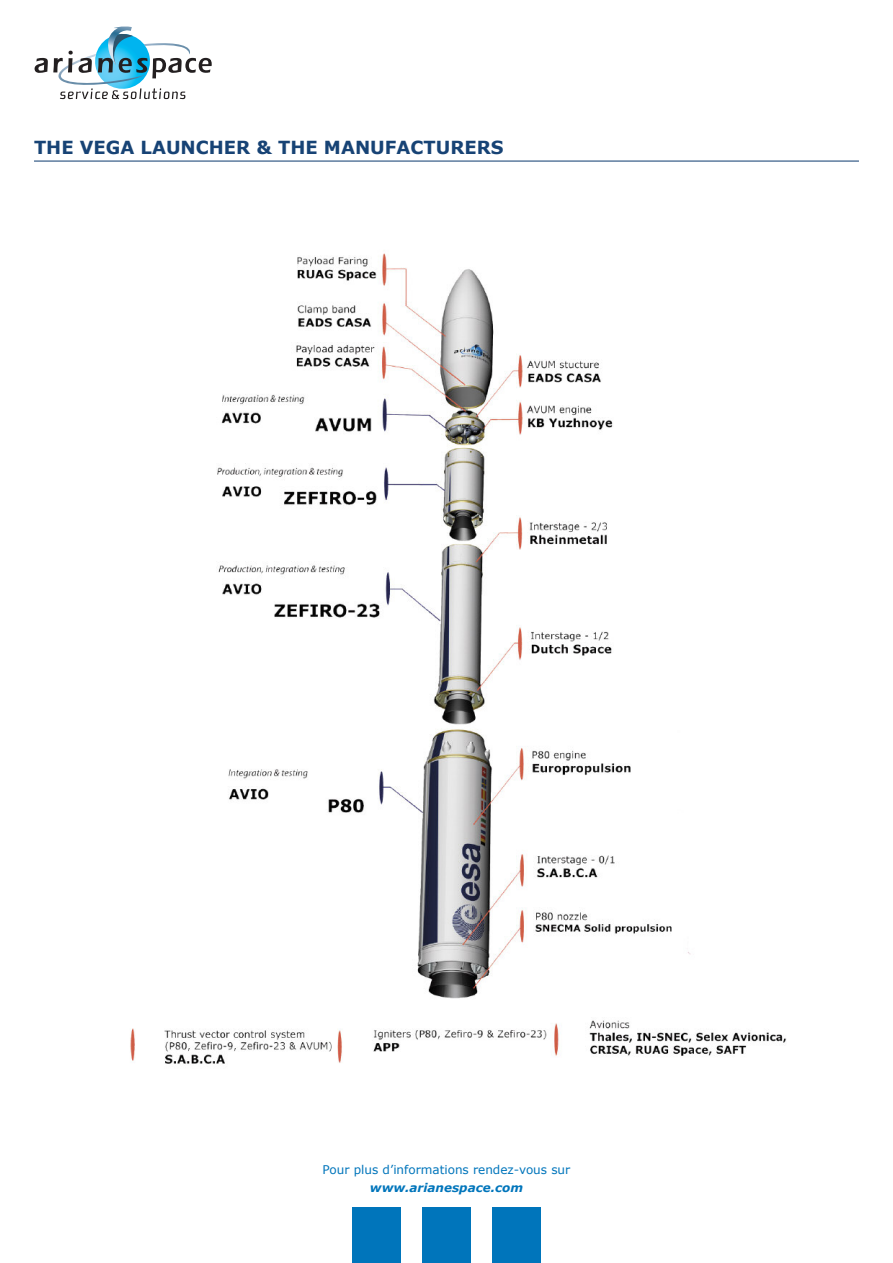
<style>
.page{position:relative;width:893px;height:1263px;background:#fff}
.page>*{position:absolute;margin:0;border:0;box-sizing:border-box;transform-origin:0 0}
.t1{font:700 18px "Verdana";color:#174375}
.t2{font:12px "Verdana";color:#0075bb}
.t3{font:italic 700 12px "Verdana";color:#0075bb}
</style>
<div class="page">
<svg style="left:35px;top:35px;width:177px;height:64px"></svg>
<img style="left:106px;top:26px;width:26px;height:39px">
<hr style="left:34px;top:161px;width:825px;height:1px;background:#174375">
<div style="left:352px;top:1208px;width:49px;height:55px;background:#0075bb"></div>
<div style="left:422px;top:1208px;width:49px;height:55px;background:#0075bb"></div>
<div style="left:492px;top:1208px;width:49px;height:55px;background:#0075bb"></div>
<img style="left:130px;top:253px;width:657px;height:811px">
<h1 class="t1" style="left:34px;top:136px;width:471px">THE VEGA LAUNCHER &amp; THE MANUFACTURERS</h1>
<p class="t2" style="left:323px;top:1162px;width:249px">Pour plus d’informations rendez-vous sur</p>
<p class="t3" style="left:370px;top:1180px;width:155px">www.arianespace.com</p>
</div>
